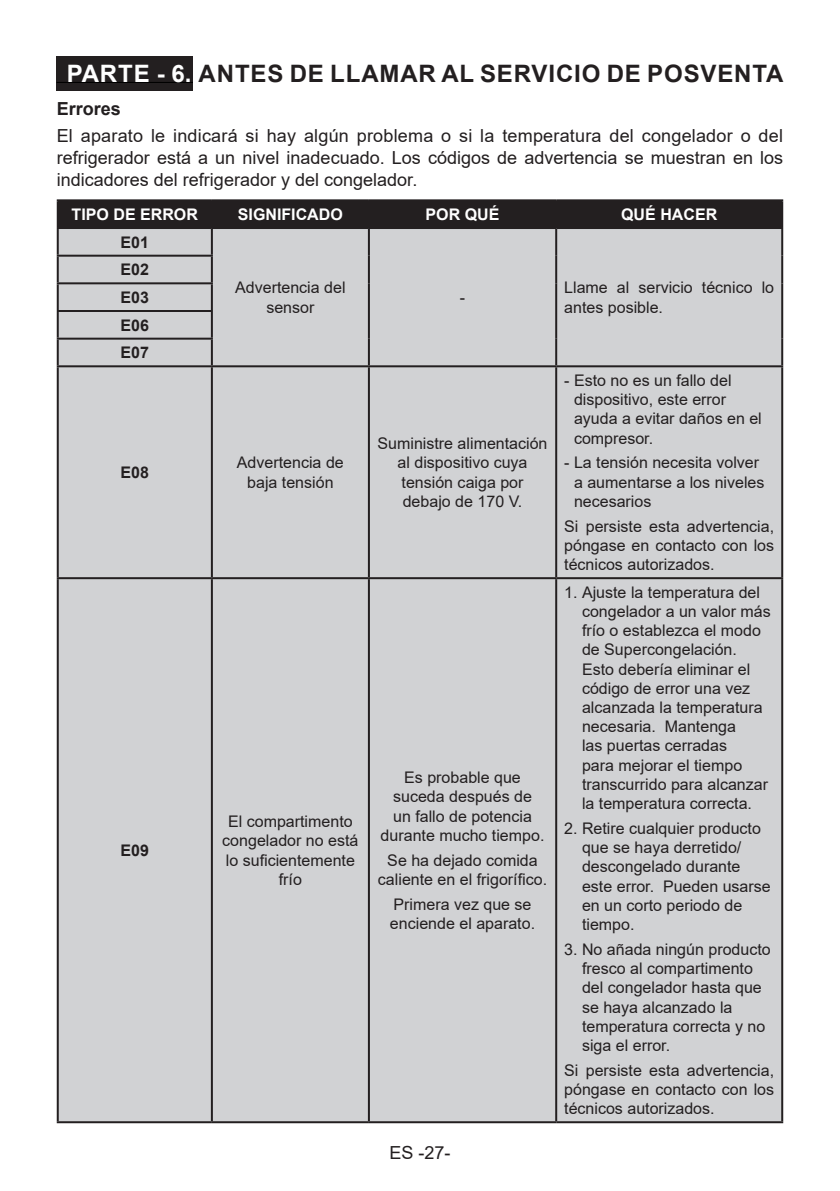
<style>
.page{position:relative;width:840px;height:1191px;background:#fff}
.page>*{position:absolute;margin:0;border:0;box-sizing:border-box;transform-origin:0 0}
._00_Etiket{font:700 24px "Arial";letter-spacing:.035em;color:#231f20}
.paragraf_yazi{font:18px/21.6px "Arial";color:#231f20;text-align:justify}
.Paragraf_baslik{font:700 18px "Arial";color:#231f20}
.Tablo_yazi{font:16px/19.2px "Arial";color:#231f20;text-align:center}
.Tablo_madde_rakamli{font:16px/19.2px "Arial";color:#231f20}
.Tablo_madde_tireli{font:16px/19.2px "Arial";color:#231f20}
.Tablo_yazi-2{font:700 16px "Arial";color:#fff}
.Tablo_yazi-3{font:700 16px "Arial";color:#231f20}
.s1{color:#fff}
</style>
<div class="page">
<div style="left:57px;top:57px;width:136px;height:34px;background:#231f20"></div>
<hr style="left:57px;top:82px;width:136px;height:1px;background:#000">
<div style="left:59px;top:201px;width:721px;height:26px;background:#231f20"></div>
<div style="left:59px;top:229px;width:721px;height:892px;background:#d1d2d4"></div>
<hr style="left:57px;top:199px;width:155px;height:2px;background:#231f20">
<hr style="left:57px;top:201px;width:2px;height:26px;background:#231f20">
<hr style="left:212px;top:199px;width:157px;height:2px;background:#231f20">
<hr style="left:211px;top:201px;width:2px;height:26px;background:#231f20">
<hr style="left:369px;top:199px;width:187px;height:2px;background:#231f20">
<hr style="left:368px;top:201px;width:2px;height:26px;background:#231f20">
<hr style="left:556px;top:199px;width:226px;height:2px;background:#231f20">
<hr style="left:555px;top:201px;width:2px;height:26px;background:#231f20">
<hr style="left:780px;top:201px;width:2px;height:26px;background:#231f20">
<hr style="left:57px;top:227px;width:155px;height:2px;background:#231f20">
<hr style="left:57px;top:229px;width:2px;height:26px;background:#231f20">
<hr style="left:212px;top:227px;width:157px;height:2px;background:#231f20">
<hr style="left:211px;top:229px;width:2px;height:26px;background:#231f20">
<hr style="left:369px;top:227px;width:187px;height:2px;background:#231f20">
<hr style="left:368px;top:229px;width:2px;height:27px;background:#231f20">
<hr style="left:556px;top:227px;width:226px;height:2px;background:#231f20">
<hr style="left:555px;top:229px;width:2px;height:27px;background:#231f20">
<hr style="left:780px;top:229px;width:2px;height:27px;background:#231f20">
<hr style="left:57px;top:255px;width:156px;height:2px;background:#231f20">
<hr style="left:57px;top:257px;width:2px;height:25px;background:#231f20">
<hr style="left:211px;top:257px;width:2px;height:25px;background:#231f20">
<hr style="left:368px;top:256px;width:2px;height:27px;background:#231f20">
<hr style="left:555px;top:256px;width:2px;height:27px;background:#231f20">
<hr style="left:780px;top:256px;width:2px;height:27px;background:#231f20">
<hr style="left:57px;top:282px;width:156px;height:2px;background:#231f20">
<hr style="left:57px;top:284px;width:2px;height:26px;background:#231f20">
<hr style="left:211px;top:284px;width:2px;height:26px;background:#231f20">
<hr style="left:368px;top:283px;width:2px;height:28px;background:#231f20">
<hr style="left:555px;top:283px;width:2px;height:28px;background:#231f20">
<hr style="left:780px;top:283px;width:2px;height:28px;background:#231f20">
<hr style="left:57px;top:310px;width:156px;height:2px;background:#231f20">
<hr style="left:57px;top:312px;width:2px;height:26px;background:#231f20">
<hr style="left:211px;top:312px;width:2px;height:26px;background:#231f20">
<hr style="left:368px;top:311px;width:2px;height:28px;background:#231f20">
<hr style="left:555px;top:311px;width:2px;height:28px;background:#231f20">
<hr style="left:780px;top:311px;width:2px;height:28px;background:#231f20">
<hr style="left:57px;top:338px;width:156px;height:2px;background:#231f20">
<hr style="left:57px;top:340px;width:2px;height:25px;background:#231f20">
<hr style="left:211px;top:340px;width:2px;height:25px;background:#231f20">
<hr style="left:368px;top:339px;width:2px;height:26px;background:#231f20">
<hr style="left:555px;top:339px;width:2px;height:26px;background:#231f20">
<hr style="left:780px;top:339px;width:2px;height:26px;background:#231f20">
<hr style="left:57px;top:365px;width:155px;height:2px;background:#231f20">
<hr style="left:57px;top:367px;width:2px;height:210px;background:#231f20">
<hr style="left:212px;top:365px;width:157px;height:2px;background:#231f20">
<hr style="left:211px;top:367px;width:2px;height:210px;background:#231f20">
<hr style="left:369px;top:365px;width:187px;height:2px;background:#231f20">
<hr style="left:368px;top:367px;width:2px;height:210px;background:#231f20">
<hr style="left:556px;top:365px;width:226px;height:2px;background:#231f20">
<hr style="left:555px;top:367px;width:2px;height:210px;background:#231f20">
<hr style="left:780px;top:367px;width:2px;height:210px;background:#231f20">
<hr style="left:57px;top:577px;width:155px;height:2px;background:#231f20">
<hr style="left:57px;top:579px;width:2px;height:542px;background:#231f20">
<hr style="left:212px;top:577px;width:157px;height:2px;background:#231f20">
<hr style="left:211px;top:579px;width:2px;height:542px;background:#231f20">
<hr style="left:369px;top:577px;width:187px;height:2px;background:#231f20">
<hr style="left:368px;top:579px;width:2px;height:542px;background:#231f20">
<hr style="left:556px;top:577px;width:226px;height:2px;background:#231f20">
<hr style="left:555px;top:579px;width:2px;height:542px;background:#231f20">
<hr style="left:780px;top:579px;width:2px;height:542px;background:#231f20">
<hr style="left:57px;top:1121px;width:155px;height:2px;background:#231f20">
<hr style="left:212px;top:1121px;width:157px;height:2px;background:#231f20">
<hr style="left:369px;top:1121px;width:187px;height:2px;background:#231f20">
<hr style="left:556px;top:1121px;width:226px;height:2px;background:#231f20">
<p class="_00_Etiket" style="left:67px;top:57px;width:718px"><span class="s1">PARTE - 6.</span> ANTES DE LLAMAR AL SERVICIO DE POSVENTA</p>
<p class="Paragraf_baslik" style="left:57px;top:96px;width:66px">Errores</p>
<p class="paragraf_yazi" style="left:57px;top:125px;width:727px">El aparato le indicará si hay algún problema o si la temperatura del congelador o del refrigerador está a un nivel inadecuado. Los códigos de advertencia se muestran en los indicadores del refrigerador y del congelador.</p>
<p class="Tablo_yazi-2" style="left:72px;top:203px;width:128px">TIPO DE ERROR</p>
<p class="Tablo_yazi-2" style="left:238px;top:203px;width:106px">SIGNIFICADO</p>
<p class="Tablo_yazi-2" style="left:425px;top:203px;width:75px">POR QUÉ</p>
<p class="Tablo_yazi-2" style="left:620px;top:203px;width:97px">QUÉ HACER</p>
<p class="Tablo_yazi-3" style="left:120px;top:231px;width:30px">E01</p>
<p class="Tablo_yazi" style="left:235px;top:278px;width:112px">Advertencia del sensor</p>
<p class="Tablo_yazi-3" style="left:120px;top:258px;width:30px">E02</p>
<p class="Tablo_yazi-3" style="left:120px;top:286px;width:30px">E03</p>
<p class="Tablo_yazi-3" style="left:120px;top:314px;width:30px">E06</p>
<p class="Tablo_yazi-3" style="left:120px;top:341px;width:30px">E07</p>
<p class="Tablo_yazi" style="left:564px;top:278px;width:211px;text-align:left">Llame al servicio técnico lo antes posible.</p>
<p class="Tablo_yazi" style="left:459px;top:288px;width:7px">-</p>
<p class="Tablo_yazi-3" style="left:120px;top:461px;width:30px">E08</p>
<p class="Tablo_yazi" style="left:237px;top:453px;width:108px">Advertencia de baja tensión</p>
<p class="Tablo_yazi-3" style="left:120px;top:839px;width:30px">E09</p>
<p class="Tablo_yazi" style="left:222px;top:812px;width:138px">El compartimento congelador no está lo suficientemente frío</p>
<p class="Tablo_yazi" style="left:377px;top:434px;width:171px">Suministre alimentación al dispositivo cuya tensión caiga por debajo de 170 V.</p>
<p class="Tablo_yazi" style="left:380px;top:768px;width:165px">Es probable que suceda después de<br>un fallo de potencia durante mucho tiempo.</p>
<p class="Tablo_yazi" style="left:378px;top:850px;width:170px">Se ha dejado comida caliente en el frigorífico.</p>
<p class="Tablo_yazi" style="left:390px;top:894px;width:146px;text-align:left">Primera vez que se enciende el aparato.</p>
<p class="paragraf_yazi" style="left:389px;top:1141px;width:63px">ES -27-</p>
<p class="Tablo_madde_tireli" style="left:573px;top:371px;width:189px;text-indent:-10px">- Esto no es un fallo del dispositivo, este error ayuda a evitar daños en el compresor.</p>
<p class="Tablo_madde_tireli" style="left:573px;top:453px;width:192px;text-indent:-10px">- La tensión necesita volver a aumentarse a los niveles necesarios</p>
<p class="Tablo_yazi" style="left:564px;top:516px;width:211px;text-align:justify">Si persiste esta advertencia, póngase en contacto con los técnicos autorizados.</p>
<p class="Tablo_madde_rakamli" style="left:581px;top:582px;width:190px;text-indent:-18px">1. Ajuste la temperatura del congelador a un valor más frío o establezca el modo de Supercongelación.<br>Esto debería eliminar el código de error una vez alcanzada la temperatura necesaria. Mantenga<br>las puertas cerradas<br>para mejorar el tiempo transcurrido para alcanzar la temperatura correcta.</p>
<p class="Tablo_madde_rakamli" style="left:581px;top:818px;width:190px;text-indent:-18px">2. Retire cualquier producto que se haya derretido/ descongelado durante este error. Pueden usarse en un corto periodo de tiempo.</p>
<p class="Tablo_madde_rakamli" style="left:581px;top:939px;width:190px;text-indent:-18px">3. No añada ningún producto fresco al compartimento del congelador hasta que se haya alcanzado la temperatura correcta y no siga el error.</p>
<p class="Tablo_yazi" style="left:564px;top:1060px;width:211px;text-align:justify">Si persiste esta advertencia, póngase en contacto con los técnicos autorizados.</p>
</div>
